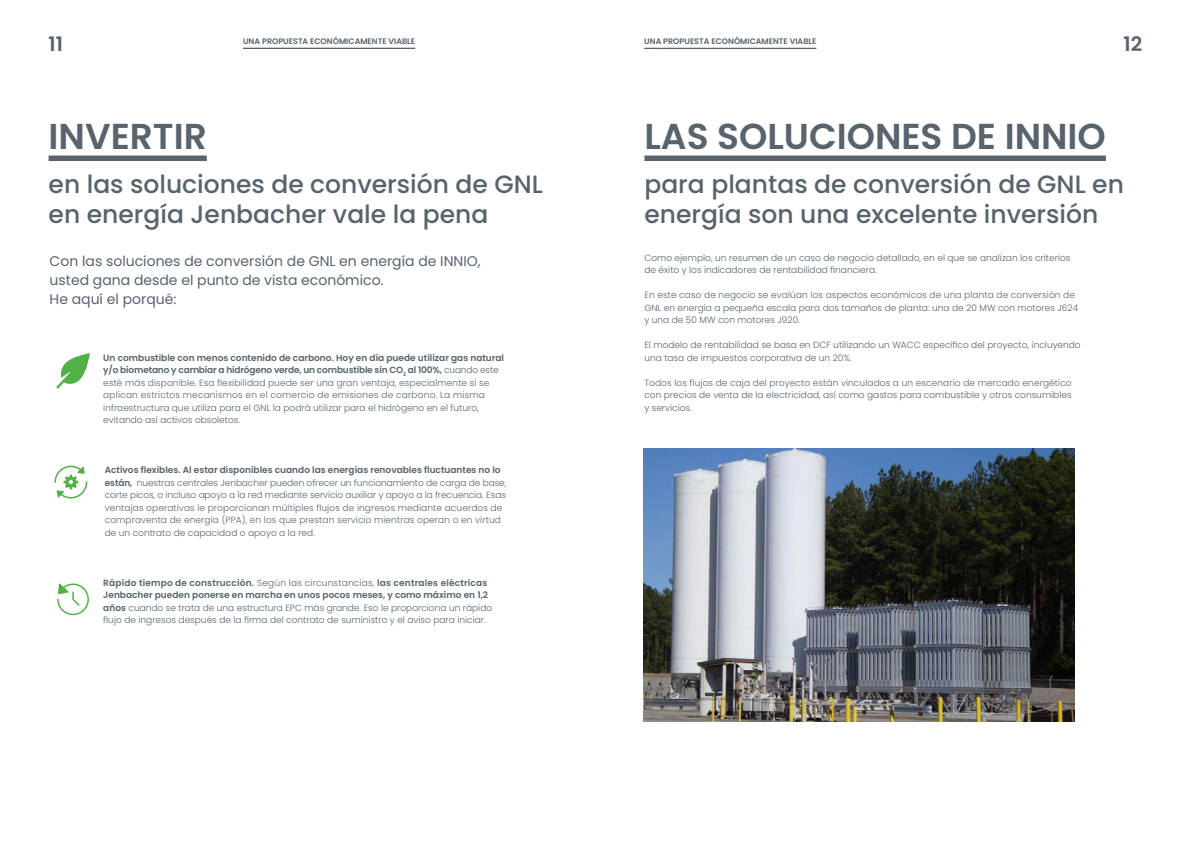
<style>
.page{position:relative;width:1191px;height:842px;background:#fff}
.page>*{position:absolute;margin:0;border:0;box-sizing:border-box;transform-origin:0 0}
.t1{font:600 36px "Poppins";color:#58636e}
.t2{font:500 25px/30px "Poppins";color:#58636e}
.t3{font:600 20px "Poppins";color:#58636e}
.t4{font:14px/19px "Poppins";color:#58636e}
.t5{font:300 9px/12.5px "Poppins";color:#58636e}
.t6{font:600 8px "Poppins";color:#58636e}
.s1{font-weight:600}
</style>
<div class="page">
<div style="left:49px;top:156px;width:158px;height:5px;background:#58636e"></div>
<div style="left:644px;top:156px;width:462px;height:5px;background:#58636e"></div>
<hr style="left:243px;top:48px;width:172px;height:1px;background:#58636e">
<hr style="left:644px;top:48px;width:172px;height:1px;background:#58636e">
<img style="left:644px;top:448px;width:430px;height:273px">
<svg style="left:56px;top:353px;width:34px;height:36px"></svg>
<svg style="left:57px;top:583px;width:32px;height:32px"></svg>
<svg style="left:54px;top:466px;width:33px;height:32px"></svg>
<h3 class="t3" style="left:49px;top:32px;width:16px">11</h3>
<p class="t6" style="left:644px;top:37px;width:174px">UNA PROPUESTA ECONÓMICAMENTE VIABLE</p>
<h3 class="t3" style="left:1123px;top:32px;width:20px">12</h3>
<p class="t6" style="left:243px;top:37px;width:174px">UNA PROPUESTA ECONÓMICAMENTE VIABLE</p>
<h1 class="t1" style="left:49px;top:116px;width:160px">INVERTIR</h1>
<h2 class="t2" style="left:49px;top:170px;width:496px">en las soluciones de conversión de GNL en energía Jenbacher vale la pena</h2>
<h3 class="t4" style="left:50px;top:252px;width:432px">Con las soluciones de conversión de GNL en energía de INNIO, usted gana desde el punto de vista económico.<br>He aquí el porqué:</h3>
<p class="t5" style="left:103px;top:351px;width:402px"><span class="s1">Un combustible con menos contenido de carbono. Hoy en día puede utilizar gas natural y/o biometano y cambiar a hidrógeno verde, un combustible sin CO</span><sub>2</sub> <span class="s1">al 100%,</span> cuando este esté más disponible. Esa flexibilidad puede ser una gran ventaja, especialmente si se aplican estrictos mecanismos en el comercio de emisiones de carbono. La misma infraestructura que utiliza para el GNL la podrá utilizar para el hidrógeno en el futuro, evitando así activos obsoletos.</p>
<p class="t5" style="left:105px;top:464px;width:403px"><span class="s1">Activos flexibles. Al estar disponibles cuando las energías renovables fluctuantes no lo están,</span> nuestras centrales Jenbacher pueden ofrecer un funcionamiento de carga de base, corte picos, o incluso apoyo a la red mediante servicio auxiliar y apoyo a la frecuencia. Esas ventajas operativas le proporcionan múltiples flujos de ingresos mediante acuerdos de compraventa de energía (PPA), en los que prestan servicio mientras operan o en virtud de un contrato de capacidad o apoyo a la red.</p>
<p class="t5" style="left:103px;top:576px;width:390px"><span class="s1">Rápido tiempo de construcción.</span> Según las circunstancias, <span class="s1">las centrales eléctricas Jenbacher pueden ponerse en marcha en unos pocos meses, y como máximo en 1,2 años</span> cuando se trata de una estructura EPC más grande. Eso le proporciona un rápido flujo de ingresos después de la firma del contrato de suministro y el aviso para iniciar.</p>
<h1 class="t1" style="left:644px;top:116px;width:463px">LAS SOLUCIONES DE INNIO</h1>
<h2 class="t2" style="left:644px;top:170px;width:481px">para plantas de conversión de GNL en energía son una excelente inversión</h2>
<p class="t5" style="left:644px;top:251px;width:427px">Como ejemplo, un resumen de un caso de negocio detallado, en el que se analizan los criterios de éxito y los indicadores de rentabilidad financiera.</p>
<p class="t5" style="left:644px;top:289px;width:435px">En este caso de negocio se evalúan los aspectos económicos de una planta de conversión de<br>GNL en energía a pequeña escala para dos tamaños de planta: una de 20 MW con motores J624 y una de 50 MW con motores J920.</p>
<p class="t5" style="left:644px;top:339px;width:438px">El modelo de rentabilidad se basa en DCF utilizando un WACC específico del proyecto, incluyendo una tasa de impuestos corporativa de un 20%.</p>
<p class="t5" style="left:644px;top:376px;width:429px;text-align:justify">Todos los flujos de caja del proyecto están vinculados a un escenario de mercado energético con precios de venta de la electricidad, así como gastos para combustible y otros consumibles y servicios.</p>
</div>
